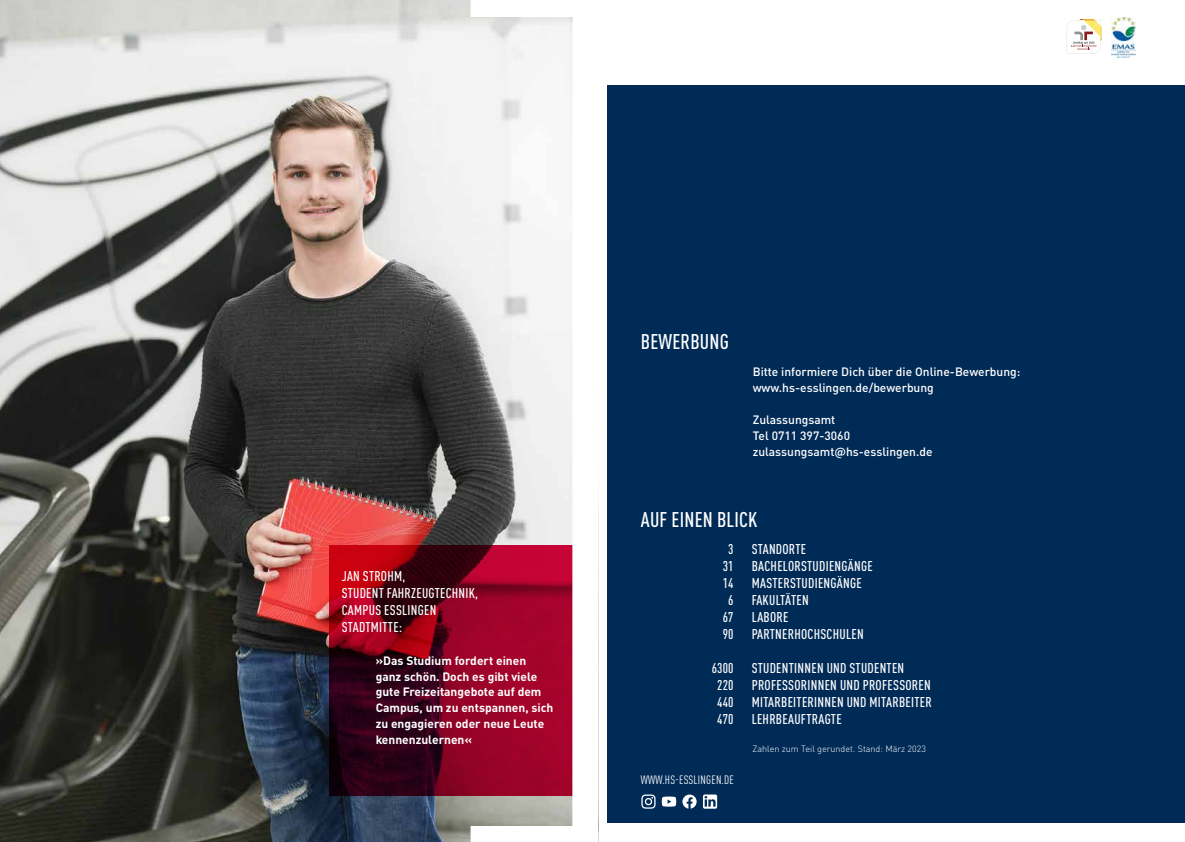
<style>
.page{position:relative;width:1185px;height:842px;background:#fff}
.page>*{position:absolute;margin:0;border:0;box-sizing:border-box;transform-origin:0 0}
.t1{font:500 condensed 21px "DIN Pro";letter-spacing:.01em;color:#fff}
.t2{font:500 condensed 14px/16.8px "DIN Pro";letter-spacing:.02em;color:#fff}
.t3{font:700 12px/16px "DIN Pro";color:#fff}
.t4{font:500 12px/16px "DIN Pro";color:#fff}
.t5{font:condensed 12px "DIN Pro";letter-spacing:.02em;color:#fff}
.t6{font:300 9px "DIN Pro";color:#fff}
</style>
<div class="page">
<div style="left:607px;top:85px;width:578px;height:738px;background:#002b57"></div>
<img style="left:0;top:0;width:471px;height:842px">
<svg style="left:662px;top:796px;width:14px;height:11px"></svg>
<svg style="left:682px;top:794px;width:15px;height:15px"></svg>
<svg style="left:703px;top:794px;width:14px;height:15px"></svg>
<svg style="left:641px;top:794px;width:15px;height:15px"></svg>
<svg style="left:329px;top:545px;width:142px;height:250px;background:#5a0117"></svg>
<svg style="left:1067px;top:19px;width:35px;height:35px"></svg>
<img style="left:1111px;top:17px;width:25px;height:40px">
<svg style="left:471px;top:17px;width:102px;height:809px"></svg>
<p class="t2" style="left:342px;top:567px;width:138px">JAN STROHM,<br>STUDENT FAHRZEUGTECHNIK,<br>CAMPUS ESSLINGEN<br>STADTMITTE:</p>
<p class="t3" style="left:376px;top:651px;width:179px">»Das Studium fordert einen ganz schön. Doch es gibt viele gute Freizeitangebote auf dem<br>Campus, um zu entspannen, sich zu engagieren oder neue Leute kennenzulernen«</p>
<h1 class="t1" style="left:641px;top:327px;width:90px">BEWERBUNG</h1>
<p class="t4" style="left:753px;top:363px;width:269px">Bitte informiere Dich über die Online-Bewerbung: www.hs-esslingen.de/bewerbung</p>
<p class="t4" style="left:753px;top:411px;width:181px">Zulassungsamt<br>Tel 0711 397-3060 zulassungsamt@hs-esslingen.de</p>
<h1 class="t1" style="left:641px;top:504px;width:118px">AUF EINEN BLICK</h1>
<p class="t2" style="left:728px;top:540px;width:7px">3</p>
<p class="t2" style="left:752px;top:540px;width:56px">STANDORTE</p>
<p class="t2" style="left:723px;top:557px;width:12px">31</p>
<p class="t2" style="left:752px;top:557px;width:123px">BACHELORSTUDIENGÄNGE</p>
<p class="t2" style="left:723px;top:574px;width:12px">14</p>
<p class="t2" style="left:752px;top:574px;width:112px">MASTERSTUDIENGÄNGE</p>
<p class="t2" style="left:728px;top:591px;width:7px">6</p>
<p class="t2" style="left:752px;top:591px;width:59px">FAKULTÄTEN</p>
<p class="t2" style="left:723px;top:608px;width:12px">67</p>
<p class="t2" style="left:752px;top:608px;width:38px">LABORE</p>
<p class="t2" style="left:723px;top:625px;width:12px">90</p>
<p class="t2" style="left:752px;top:625px;width:113px">PARTNERHOCHSCHULEN</p>
<p class="t2" style="left:712px;top:659px;width:23px">6300</p>
<p class="t2" style="left:752px;top:659px;width:154px">STUDENTINNEN UND STUDENTEN</p>
<p class="t2" style="left:717px;top:676px;width:18px">220</p>
<p class="t2" style="left:752px;top:676px;width:181px">PROFESSORINNEN UND PROFESSOREN</p>
<p class="t2" style="left:717px;top:693px;width:18px">440</p>
<p class="t2" style="left:752px;top:693px;width:182px">MITARBEITERINNEN UND MITARBEITER</p>
<p class="t2" style="left:717px;top:710px;width:18px">470</p>
<p class="t2" style="left:752px;top:710px;width:91px">LEHRBEAUFTRAGTE</p>
<p class="t5" style="left:641px;top:771px;width:95px">WWW.HS-ESSLINGEN.DE</p>
<p class="t6" style="left:752px;top:742px;width:175px">Zahlen zum Teil gerundet. Stand: März 2023</p>
</div>
